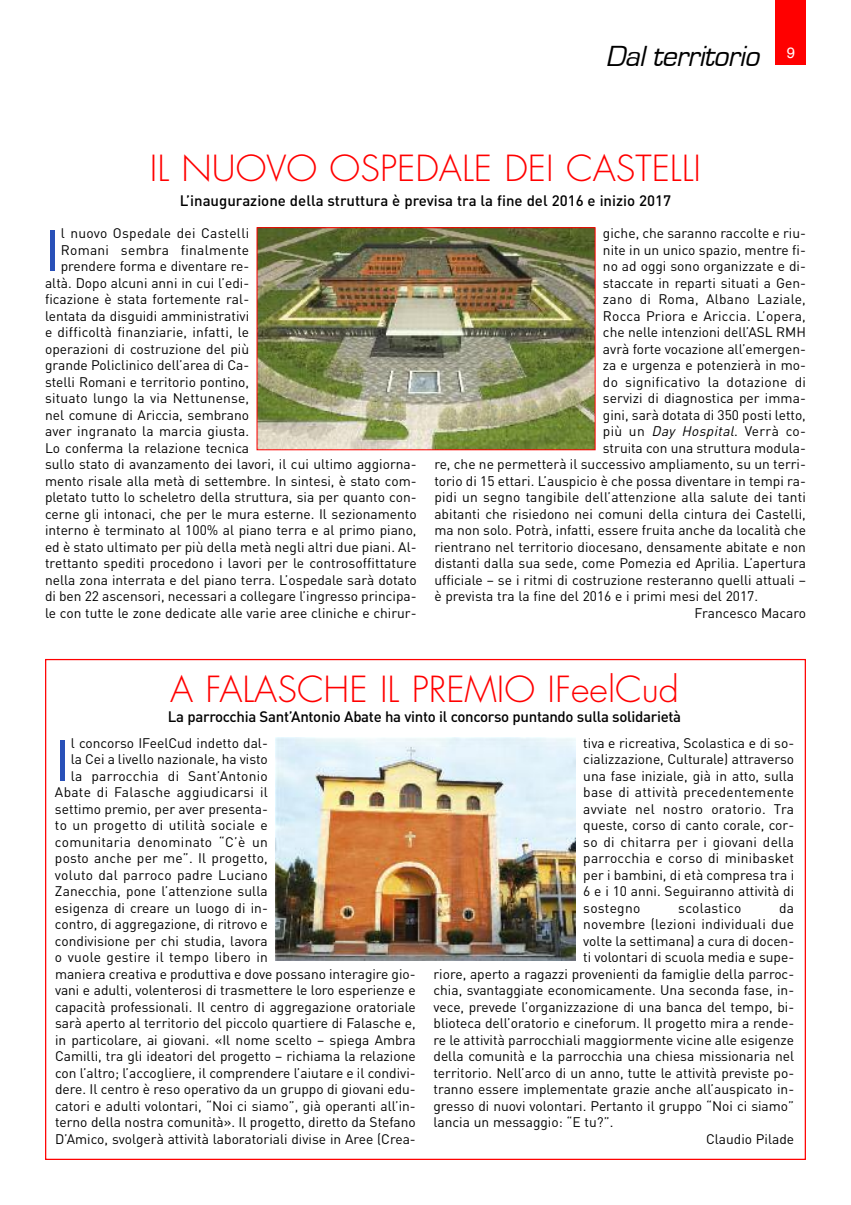
<style>
.page{position:relative;width:851px;height:1205px;background:#fff}
.page>*{position:absolute;margin:0;border:0;box-sizing:border-box;transform-origin:0 0}
.t1{font:56.38px "DIN";color:#2950b8}
.t2{font:300 35px "Futura Std";color:#f00}
.t3{font:italic 30px "Eurostile";color:#000}
.t4{font:500 15px "DIN";letter-spacing:-.02em;color:#000}
.t5{font:500 15px "DIN";color:#000}
.t6{font:13.75px/16.5px "DIN";color:#000;text-align:justify}
.t7{font:13.75px "DIN";letter-spacing:.02em;color:#000}
.s1{font-style:italic}
</style>
<div class="page">
<div style="left:775px;top:0;width:30px;height:65px;background:#f00"></div>
<img style="left:259px;top:229px;width:334px;height:219px">
<div style="left:257px;top:227px;width:338px;height:223px;border:1px solid #f00"></div>
<img style="left:275px;top:737px;width:300px;height:223px">
<h3 class="t3" style="left:605px;top:42px;width:191px">dal territorio <sup>9</sup></h3>
<h2 class="t2" style="left:150px;top:152px;width:552px">IL NUOVO OSPEDALE DEI CASTELLI</h2>
<p class="t5" style="left:180px;top:192px;width:492px">L’inaugurazione della struttura è previsa tra la fine del 2016 e inizio 2017</p>
<h1 class="t1" style="left:45px;top:219px;width:17px">I</h1>
<p class="t7" style="left:61px;top:225px;width:190px">l nuovo Ospedale dei Castelli</p>
<p class="t7" style="left:61px;top:242px;width:190px">Romani sembra finalmente</p>
<p class="t6" style="left:61px;top:258px;width:190px">prendere forma e diventare re-</p>
<p class="t6" style="left:45px;top:274px;width:206px">altà. Dopo alcuni anni in cui l’edi-</p>
<p class="t6" style="left:45px;top:291px;width:206px">ficazione è stata fortemente ral-</p>
<p class="t6" style="left:45px;top:307px;width:206px">lentata da disguidi amministrativi</p>
<p class="t6" style="left:45px;top:324px;width:206px">e difficoltà finanziarie, infatti, le</p>
<p class="t6" style="left:45px;top:340px;width:206px">operazioni di costruzione del più</p>
<p class="t6" style="left:45px;top:357px;width:206px">grande Policlinico dell’area di Ca-</p>
<p class="t6" style="left:45px;top:373px;width:206px">stelli Romani e territorio pontino,</p>
<p class="t6" style="left:45px;top:390px;width:206px">situato lungo la via Nettunense,</p>
<p class="t6" style="left:45px;top:406px;width:206px">nel comune di Ariccia, sembrano</p>
<p class="t6" style="left:45px;top:423px;width:206px">aver ingranato la marcia giusta.</p>
<p class="t6" style="left:45px;top:439px;width:206px">Lo conferma la relazione tecnica</p>
<p class="t6" style="left:45px;top:456px;width:373px">sullo stato di avanzamento dei lavori, il cui ultimo aggiorna-</p>
<p class="t6" style="left:45px;top:472px;width:373px">mento risale alla metà di settembre. In sintesi, è stato com-</p>
<p class="t6" style="left:45px;top:489px;width:373px">pletato tutto lo scheletro della struttura, sia per quanto con-</p>
<p class="t6" style="left:45px;top:505px;width:373px">cerne gli intonaci, che per le mura esterne. Il sezionamento</p>
<p class="t6" style="left:45px;top:522px;width:373px">interno è terminato al 100% al piano terra e al primo piano,</p>
<p class="t6" style="left:45px;top:538px;width:373px">ed è stato ultimato per più della metà negli altri due piani. Al-</p>
<p class="t6" style="left:45px;top:555px;width:373px">trettanto spediti procedono i lavori per le controsoffittature</p>
<p class="t6" style="left:45px;top:571px;width:373px">nella zona interrata e del piano terra. L’ospedale sarà dotato</p>
<p class="t6" style="left:45px;top:588px;width:373px">di ben 22 ascensori, necessari a collegare l’ingresso principa-</p>
<p class="t6" style="left:45px;top:604px;width:373px">le con tutte le zone dedicate alle varie aree cliniche e chirur-</p>
<p class="t6" style="left:603px;top:225px;width:204px">giche, che saranno raccolte e riu-</p>
<p class="t6" style="left:603px;top:241px;width:204px">nite in un unico spazio, mentre fi-</p>
<p class="t6" style="left:603px;top:258px;width:204px">no ad oggi sono organizzate e di-</p>
<p class="t6" style="left:603px;top:274px;width:204px">staccate in reparti situati a Gen-</p>
<p class="t7" style="left:603px;top:291px;width:204px">zano di Roma, Albano Laziale,</p>
<p class="t7" style="left:603px;top:308px;width:204px">Rocca Priora e Ariccia. L’opera,</p>
<p class="t6" style="left:603px;top:324px;width:204px">che nelle intenzioni dell’ASL RMH</p>
<p class="t6" style="left:603px;top:340px;width:204px">avrà forte vocazione all’emergen-</p>
<p class="t6" style="left:603px;top:357px;width:204px">za e urgenza e potenzierà in mo-</p>
<p class="t7" style="left:603px;top:374px;width:204px">do significativo la dotazione di</p>
<p class="t6" style="left:603px;top:390px;width:204px">servizi di diagnostica per imma-</p>
<p class="t6" style="left:603px;top:406px;width:204px">gini, sarà dotata di 350 posti letto,</p>
<p class="t7" style="left:603px;top:423px;width:204px">più un <span class="s1">Day Hospital</span>. Verrà co-</p>
<p class="t6" style="left:603px;top:439px;width:204px">struita con una struttura modula-</p>
<p class="t6" style="left:434px;top:456px;width:373px">re, che ne permetterà il successivo ampliamento, su un terri-</p>
<p class="t6" style="left:434px;top:472px;width:373px">torio di 15 ettari. L’auspicio è che possa diventare in tempi ra-</p>
<p class="t6" style="left:434px;top:489px;width:373px">pidi un segno tangibile dell’attenzione alla salute dei tanti</p>
<p class="t6" style="left:434px;top:505px;width:373px">abitanti che risiedono nei comuni della cintura dei Castelli,</p>
<p class="t6" style="left:434px;top:522px;width:373px">ma non solo. Potrà, infatti, essere fruita anche da località che</p>
<p class="t6" style="left:434px;top:538px;width:373px">rientrano nel territorio diocesano, densamente abitate e non</p>
<p class="t6" style="left:434px;top:555px;width:373px">distanti dalla sua sede, come Pomezia ed Aprilia. L’apertura</p>
<p class="t6" style="left:434px;top:571px;width:373px">ufficiale – se i ritmi di costruzione resteranno quelli attuali –</p>
<p class="t6" style="left:434px;top:588px;width:325px">è prevista tra la fine del 2016 e i primi mesi del 2017.</p>
<p class="t6" style="left:694px;top:604px;width:113px">Francesco Macaro</p>
<h2 class="t2" style="left:170px;top:673px;width:510px">A FALASCHE IL PREMIO IFeelCud</h2>
<p class="t4" style="left:168px;top:708px;width:514px">La parrocchia Sant’Antonio Abate ha vinto il concorso puntando sulla solidarietà</p>
<h1 class="t1" style="left:55px;top:728px;width:17px">I</h1>
<p class="t6" style="left:71px;top:735px;width:198px">l concorso IFeelCud indetto dal-</p>
<p class="t6" style="left:71px;top:751px;width:198px">la Cei a livello nazionale, ha visto</p>
<p class="t7" style="left:71px;top:768px;width:198px">la parrocchia di Sant’Antonio</p>
<p class="t7" style="left:55px;top:784px;width:214px">Abate di Falasche aggiudicarsi il</p>
<p class="t6" style="left:55px;top:801px;width:214px">settimo premio, per aver presenta-</p>
<p class="t7" style="left:55px;top:817px;width:214px">to un progetto di utilità sociale e</p>
<p class="t7" style="left:55px;top:834px;width:214px">comunitaria denominato “C’è un</p>
<p class="t6" style="left:55px;top:850px;width:214px">posto anche per me”. Il progetto,</p>
<p class="t7" style="left:55px;top:867px;width:214px">voluto dal parroco padre Luciano</p>
<p class="t6" style="left:55px;top:883px;width:214px">Zanecchia, pone l’attenzione sulla</p>
<p class="t6" style="left:55px;top:900px;width:214px">esigenza di creare un luogo di in-</p>
<p class="t6" style="left:55px;top:916px;width:214px">contro, di aggregazione, di ritrovo e</p>
<p class="t6" style="left:55px;top:933px;width:214px">condivisione per chi studia, lavora</p>
<p class="t7" style="left:55px;top:949px;width:214px">o vuole gestire il tempo libero in</p>
<p class="t6" style="left:55px;top:966px;width:362px">maniera creativa e produttiva e dove possano interagire gio-</p>
<p class="t6" style="left:55px;top:982px;width:362px">vani e adulti, volenterosi di trasmettere le loro esperienze e</p>
<p class="t6" style="left:55px;top:999px;width:362px">capacità professionali. Il centro di aggregazione oratoriale</p>
<p class="t6" style="left:55px;top:1015px;width:362px">sarà aperto al territorio del piccolo quartiere di Falasche e,</p>
<p class="t6" style="left:55px;top:1032px;width:362px">in particolare, ai giovani. «Il nome scelto – spiega Ambra</p>
<p class="t6" style="left:55px;top:1048px;width:362px">Camilli, tra gli ideatori del progetto – richiama la relazione</p>
<p class="t6" style="left:55px;top:1065px;width:362px">con l’altro; l’accogliere, il comprendere l’aiutare e il condivi-</p>
<p class="t6" style="left:55px;top:1081px;width:362px">dere. Il centro è reso operativo da un gruppo di giovani edu-</p>
<p class="t6" style="left:55px;top:1098px;width:362px">catori e adulti volontari, “Noi ci siamo”, già operanti all’in-</p>
<p class="t6" style="left:55px;top:1114px;width:362px">terno della nostra comunità». Il progetto, diretto da Stefano</p>
<p class="t6" style="left:55px;top:1131px;width:362px">D’Amico, svolgerà attività laboratoriali divise in Aree (Crea-</p>
<p class="t6" style="left:583px;top:735px;width:212px">tiva e ricreativa, Scolastica e di so&shy;cializzazione, Culturale) attraverso una fase iniziale, già in atto, sulla base di attività precedentemente avviate nel nostro oratorio. Tra queste, corso di canto corale, cor&shy;so di chitarra per i giovani della parrocchia e corso di minibasket per i bambini, di età compresa tra i 6 e i 10 anni. Seguiranno attività di sostegno</p>
<p class="t7" style="left:678px;top:900px;width:65px">scolastico</p>
<p class="t6" style="left:779px;top:900px;width:17px">da</p>
<p class="t7" style="left:583px;top:916px;width:212px">novembre (lezioni individuali due</p>
<p class="t6" style="left:583px;top:933px;width:212px">volte la settimana) a cura di docen-</p>
<p class="t6" style="left:583px;top:949px;width:212px">ti volontari di scuola media e supe-</p>
<p class="t6" style="left:433px;top:966px;width:362px">riore, aperto a ragazzi provenienti da famiglie della parroc-</p>
<p class="t6" style="left:433px;top:982px;width:362px">chia, svantaggiate economicamente. Una seconda fase, in-</p>
<p class="t6" style="left:433px;top:999px;width:362px">vece, prevede l’organizzazione di una banca del tempo, bi-</p>
<p class="t6" style="left:433px;top:1015px;width:362px">blioteca dell’oratorio e cineforum. Il progetto mira a rende-</p>
<p class="t6" style="left:433px;top:1032px;width:362px">re le attività parrocchiali maggiormente vicine alle esigenze</p>
<p class="t6" style="left:433px;top:1048px;width:362px">della comunità e la parrocchia una chiesa missionaria nel</p>
<p class="t6" style="left:433px;top:1065px;width:362px">territorio. Nell’arco di un anno, tutte le attività previste po-</p>
<p class="t6" style="left:433px;top:1081px;width:362px">tranno essere implementate grazie anche all’auspicato in-</p>
<p class="t6" style="left:433px;top:1098px;width:362px">gresso di nuovi volontari. Pertanto il gruppo “Noi ci siamo”</p>
<p class="t6" style="left:433px;top:1114px;width:181px">lancia un messaggio: “E tu?”.</p>
<p class="t6" style="left:706px;top:1131px;width:90px">Claudio Pilade</p>
</div>
